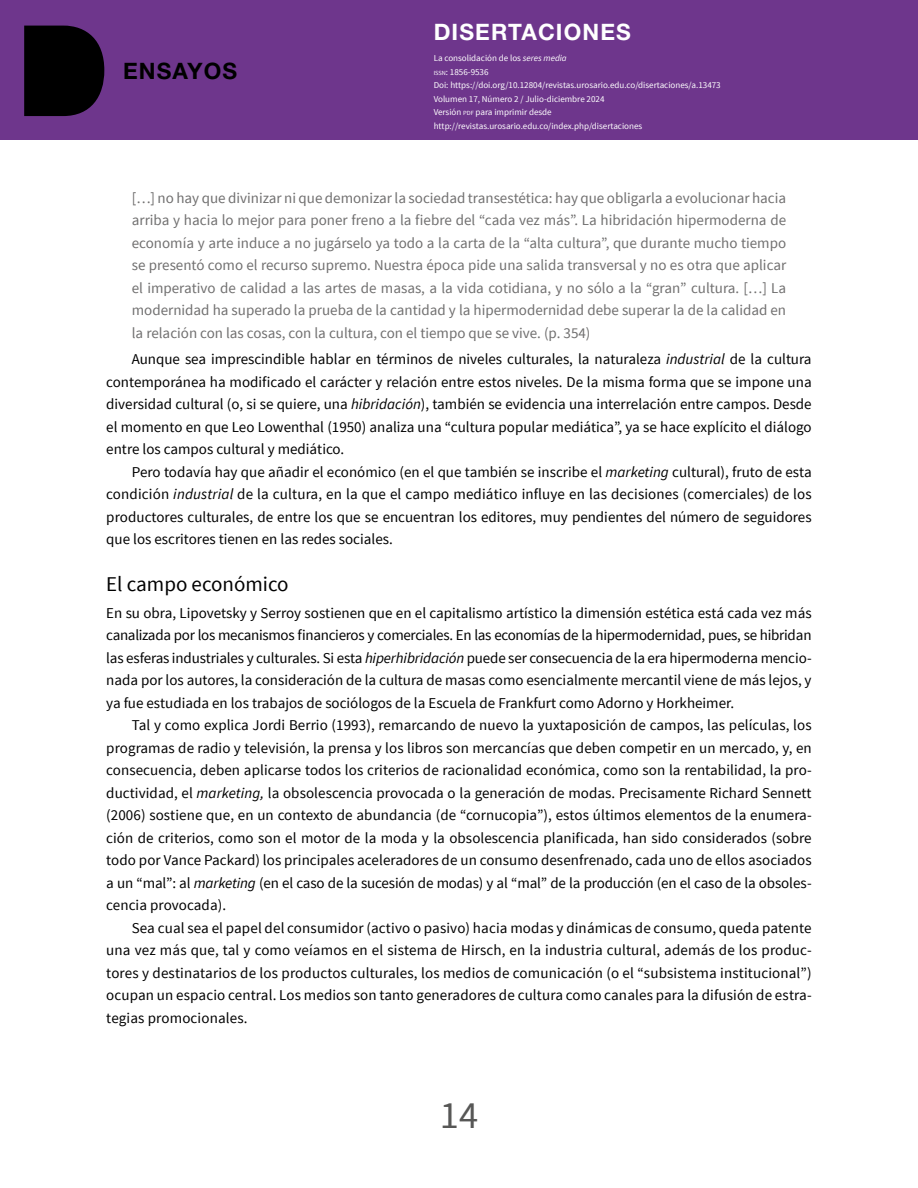
<style>
.page{position:relative;width:918px;height:1188px;background:#fff}
.page>*{position:absolute;margin:0;border:0;box-sizing:border-box;transform-origin:0 0}
.t1{font:38.4px "Source Sans Pro";color:#575756}
.t2{font:700 22.65px "Helvetica Neue LT Std";letter-spacing:.05em;color:#fff}
.t3{font:700 22.65px "Helvetica Neue LT Std";letter-spacing:.05em;color:#000}
.t4{font:21px "Source Sans Pro";color:#000}
.t5{font:15px/22.5px "Source Sans Pro";color:#000;text-align:justify}
.t6{font:15px/22.5px "Source Sans Pro";color:#706f6f;text-align:justify}
.t7{font:9px/13.5px "Source Sans Pro";color:#fff}
.s1{font-style:italic}
.s2{font-size:6.3px}
</style>
<div class="page">
<div style="left:0;top:0;width:918px;height:139px;background:#6e368c"></div>
<svg style="left:24px;top:26px;width:80px;height:90px;background:#0a040c"></svg>
<h2 class="t3" style="left:123px;top:57px;width:116px">ENSAYOS</h2>
<h2 class="t2" style="left:434px;top:18px;width:199px">DISERTACIONES</h2>
<p class="t7" style="left:434px;top:52px;width:289px">La consolidación de los <span class="s1">seres media<br></span><span class="s2">ISSN</span>: 1856-9536<br>Doi: https://doi.org/10.12804/revistas.urosario.edu.co/disertaciones/a.13473<br>Volumen 17, Número 2 / Julio-diciembre 2024<br>Versión <span class="s2">PDF</span> para imprimir desde http://revistas.urosario.edu.co/index.php/disertaciones</p>
<p class="t6" style="left:132px;top:187px;width:656px">[…] no hay que divinizar ni que demonizar la sociedad transestética: hay que obligarla a evolucionar hacia arriba y hacia lo mejor para poner freno a la fiebre del “cada vez más”. La hibridación hipermoderna de economía y arte induce a no jugárselo ya todo a la carta de la “alta cultura”, que durante mucho tiempo se presentó como el recurso supremo. Nuestra época pide una salida transversal y no es otra que aplicar el imperativo de calidad a las artes de masas, a la vida cotidiana, y no sólo a la “gran” cultura. […] La modernidad ha superado la prueba de la cantidad y la hipermodernidad debe superar la de la calidad en la relación con las cosas, con la cultura, con el tiempo que se vive. (p. 354)</p>
<p class="t5" style="left:106px;top:348px;width:707px;text-indent:26px">Aunque sea imprescindible hablar en términos de niveles culturales, la naturaleza <span class="s1">industrial</span> de la cultura contemporánea ha modificado el carácter y relación entre estos niveles. De la misma forma que se impone una diversidad cultural (o, si se quiere, una <span class="s1">hibridación</span>), también se evidencia una interrelación entre campos. Desde el momento en que Leo Lowenthal (1950) analiza una “cultura popular mediática”, ya se hace explícito el diálogo entre los campos cultural y mediático.</p>
<p class="t5" style="left:106px;top:461px;width:707px;text-indent:26px">Pero todavía hay que añadir el económico (en el que también se inscribe el <span class="s1">marketing</span> cultural), fruto de esta condición <span class="s1">industrial</span> de la cultura, en la que el campo mediático influye en las decisiones (comerciales) de los productores culturales, de entre los que se encuentran los editores, muy pendientes del número de seguidores que los escritores tienen en las redes sociales.</p>
<h3 class="t4" style="left:106px;top:571px;width:184px">El campo económico</h3>
<p class="t5" style="left:106px;top:602px;width:707px">En su obra, Lipovetsky y Serroy sostienen que en el capitalismo artístico la dimensión estética está cada vez más canalizada por los mecanismos financieros y comerciales. En las economías de la hipermodernidad, pues, se hibridan las esferas industriales y culturales. Si esta <span class="s1">hiperhibridación</span> puede ser consecuencia de la era hipermoderna mencio&shy;nada por los autores, la consideración de la cultura de masas como esencialmente mercantil viene de más lejos, y ya fue estudiada en los trabajos de sociólogos de la Escuela de Frankfurt como Adorno y Horkheimer.</p>
<p class="t5" style="left:106px;top:714px;width:707px;text-indent:26px">Tal y como explica Jordi Berrio (1993), remarcando de nuevo la yuxtaposición de campos, las películas, los programas de radio y televisión, la prensa y los libros son mercancías que deben competir en un mercado, y, en consecuencia, deben aplicarse todos los criterios de racionalidad económica, como son la rentabilidad, la pro&shy;ductividad, el <span class="s1">marketing,</span> la obsolescencia provocada o la generación de modas. Precisamente Richard Sennett (2006) sostiene que, en un contexto de abundancia (de “cornucopia”), estos últimos elementos de la enumera&shy;ción de criterios, como son el motor de la moda y la obsolescencia planificada, han sido considerados (sobre todo por Vance Packard) los principales aceleradores de un consumo desenfrenado, cada uno de ellos asociados a un “mal”: al <span class="s1">marketing</span> (en el caso de la sucesión de modas) y al “mal” de la producción (en el caso de la obsoles&shy;cencia provocada).</p>
<p class="t5" style="left:106px;top:917px;width:707px;text-indent:26px">Sea cual sea el papel del consumidor (activo o pasivo) hacia modas y dinámicas de consumo, queda patente una vez más que, tal y como veíamos en el sistema de Hirsch, en la industria cultural, además de los produc&shy;tores y destinatarios de los productos culturales, los medios de comunicación (o el “subsistema institucional”) ocupan un espacio central. Los medios son tanto generadores de cultura como canales para la difusión de estra&shy;tegias promocionales.</p>
<h1 class="t1" style="left:440px;top:1092px;width:40px">14</h1>
</div>
